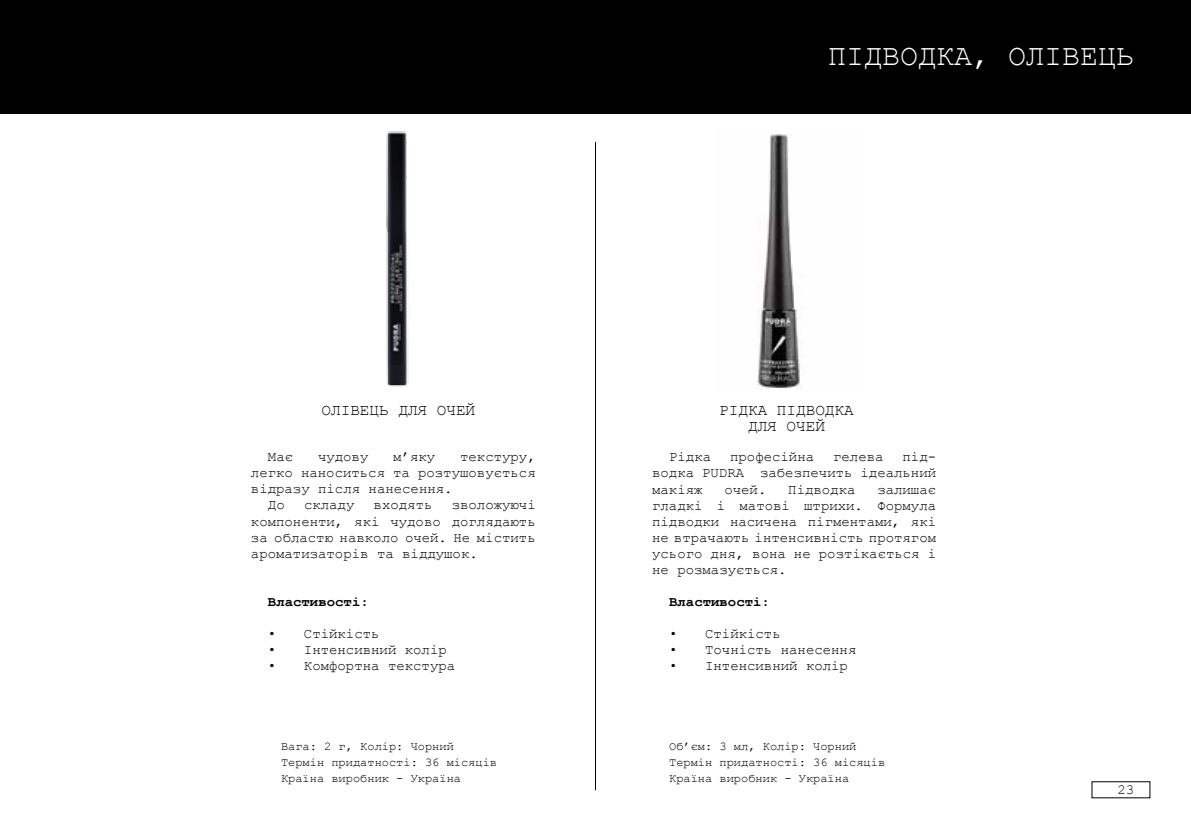
<style>
.page{position:relative;width:1191px;height:840px;background:#fff}
.page>*{position:absolute;margin:0;border:0;box-sizing:border-box;transform-origin:0 0}
.t1{font:30px "Courier New";color:#fff}
.t2{font:16px/16px "Courier New";color:#000;text-align:center}
.t3{font:14px/16px "Courier New";color:#000;text-align:justify}
.t4{font:700 14px "Courier New";color:#000}
.t5{font:12px/16px "Courier New";color:#000}
</style>
<div class="page">
<div style="left:0;top:0;width:1191px;height:113px;background:#000"></div>
<hr style="left:595px;top:142px;width:1px;height:647px;background:#000">
<img style="left:386px;top:131px;width:23px;height:256px">
<img style="left:757px;top:134px;width:47px;height:255px">
<h1 class="t1" style="left:828px;top:37px;width:307px">ПІДВОДКА, ОЛІВЕЦЬ</h1>
<p class="t2" style="left:321px;top:401px;width:155px">ОЛІВЕЦЬ ДЛЯ ОЧЕЙ</p>
<p class="t2" style="left:719px;top:401px;width:136px">РІДКА ПІДВОДКА<br>ДЛЯ ОЧЕЙ</p>
<p class="t3" style="left:268px;top:448px;width:27px">Має</p>
<p class="t3" style="left:318px;top:448px;width:52px">чудову</p>
<p class="t3" style="left:393px;top:448px;width:43px">м’яку</p>
<p class="t3" style="left:460px;top:448px;width:77px">текстуру,</p>
<p class="t3" style="left:251px;top:464px;width:286px">легко наноситься та розтушовується</p>
<p class="t3" style="left:251px;top:480px;width:203px">відразу після нанесення.</p>
<p class="t3" style="left:268px;top:496px;width:18px">До</p>
<p class="t3" style="left:304px;top:496px;width:52px">складу</p>
<p class="t3" style="left:374px;top:496px;width:60px">входять</p>
<p class="t3" style="left:251px;top:496px;width:286px;text-indent:201px">зволожуючі компоненти, які чудово доглядають за областю навколо очей. Не містить ароматизаторів та віддушок.</p>
<p class="t4" style="left:268px;top:592px;width:102px">Властивості:</p>
<p class="t3" style="left:268px;top:624px;width:113px">• Стійкість</p>
<p class="t3" style="left:268px;top:640px;width:180px">• Інтенсивний колір</p>
<p class="t3" style="left:268px;top:656px;width:189px">• Комфортна текстура</p>
<p class="t3" style="left:652px;top:448px;width:285px;text-indent:250px">під&shy;водка PUDRA забезпечить ідеальний макіяж</p>
<p class="t3" style="left:669px;top:448px;width:43px">Рідка</p>
<p class="t3" style="left:730px;top:448px;width:85px">професійна</p>
<p class="t3" style="left:833px;top:448px;width:52px">гелева</p>
<p class="t3" style="left:724px;top:480px;width:43px">очей.</p>
<p class="t3" style="left:788px;top:480px;width:69px">Підводка</p>
<p class="t3" style="left:652px;top:480px;width:285px;text-indent:225px">залишає гладкі і матові штрихи. Формула підводки насичена пігментами, які не втрачають інтенсивність протягом усього дня, вона не розтікається і не розмазується.</p>
<p class="t4" style="left:669px;top:592px;width:102px">Властивості:</p>
<p class="t3" style="left:669px;top:624px;width:113px">• Стійкість</p>
<p class="t3" style="left:669px;top:640px;width:189px">• Точність нанесення</p>
<p class="t3" style="left:669px;top:656px;width:180px">• Інтенсивний колір</p>
<p class="t5" style="left:281px;top:737px;width:218px">Вага: 2 г, Колір: Чорний<br>Термін придатності: 36 місяців<br>Країна виробник - Україна</p>
<p class="t5" style="left:669px;top:737px;width:218px">Об’єм: 3 мл, Колір: Чорний<br>Термін придатності: 36 місяців<br>Країна виробник - Україна</p>
<p class="t3" style="left:1117px;top:780px;width:18px">23</p>
</div>
